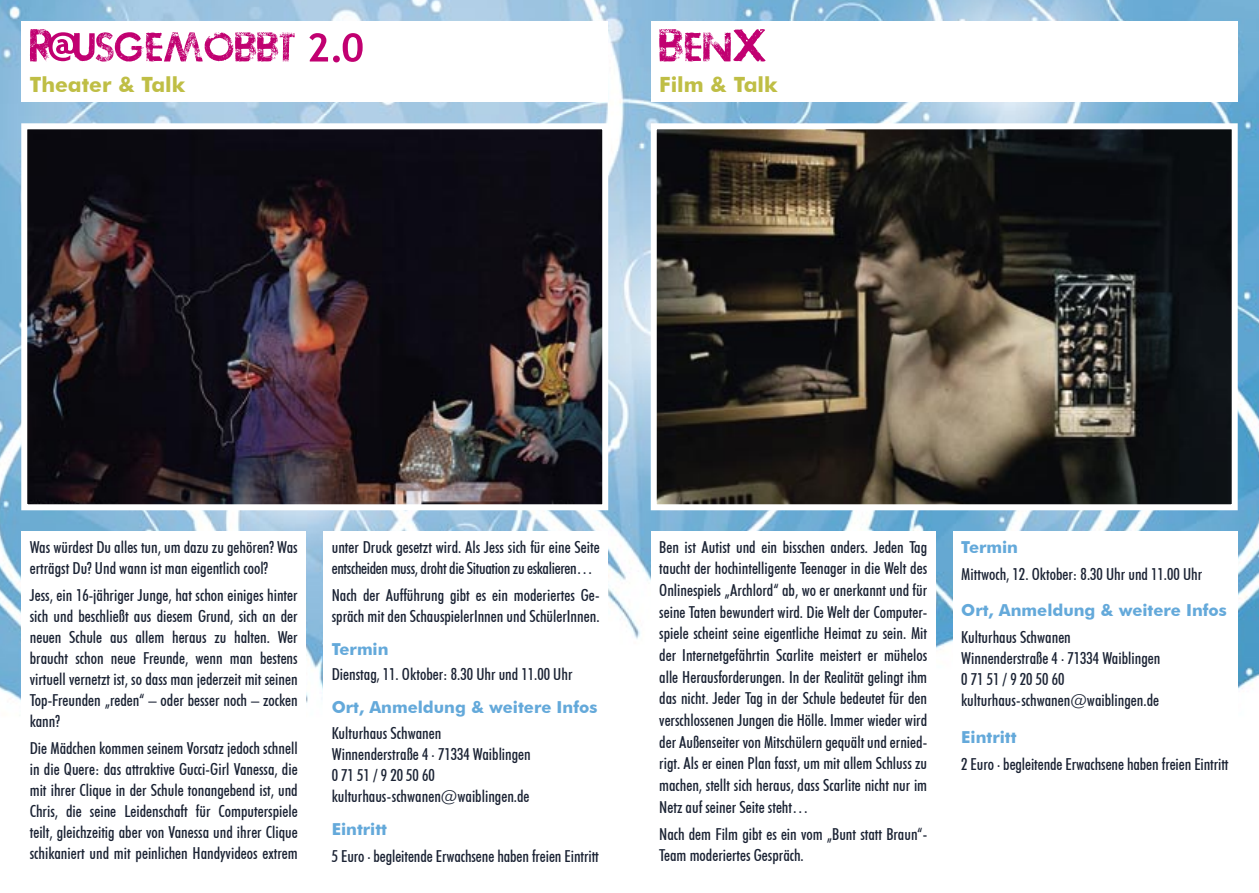
<style>
.page{position:relative;width:1259px;height:893px;background:#fff}
.page>*{position:absolute;margin:0;border:0;box-sizing:border-box;transform-origin:0 0}
.t1{font:700 21px "Futura BT";color:#bfbe45}
.t2{font:500 condensed 16.5px/21px "Futura BT";color:#1b2334}
.t3{font:500 condensed 16.5px/21px "Futura BT";letter-spacing:-.02em;color:#1b2334}
.t4{font:700 16.5px "Futura BT";color:#64a9da}
</style>
<div class="page">
<img style="left:0;top:0;width:1259px;height:703px">
<div style="left:21px;top:531px;width:285px;height:341px;background:#fff"></div>
<div style="left:323px;top:531px;width:285px;height:349px;background:#fff"></div>
<div style="left:21px;top:21px;width:587px;height:81px;background:#fff"></div>
<img style="left:28px;top:130px;width:573px;height:373px">
<div style="left:21px;top:123px;width:587px;height:387px;border:6px solid #fff"></div>
<div style="left:651px;top:531px;width:284px;height:352px;background:#fff"></div>
<div style="left:952px;top:531px;width:285px;height:349px;background:#fff"></div>
<div style="left:651px;top:21px;width:586px;height:81px;background:#fff"></div>
<img style="left:658px;top:130px;width:572px;height:373px">
<div style="left:651px;top:123px;width:586px;height:387px;border:6px solid #fff"></div>
<svg style="left:659px;top:29px;width:106px;height:33px"></svg>
<svg style="left:30px;top:29px;width:333px;height:33px"></svg>
<p class="t1" style="left:30px;top:71px;width:157px">Theater &amp; Talk</p>
<p class="t1" style="left:659px;top:71px;width:120px">Film &amp; Talk</p>
<p class="t2" style="left:30px;top:536px;width:269px">Was würdest Du alles tun, um dazu zu gehören? Was erträgst Du? Und wann ist man eigentlich cool?</p>
<p class="t2" style="left:30px;top:584px;width:269px;text-align:justify">Jess, ein 16-jähriger Junge, hat schon einiges hinter sich und beschließt aus diesem Grund, sich an der neuen Schule aus allem heraus zu halten. Wer braucht schon neue Freunde, wenn man bestens virtuell vernetzt ist, so dass man jederzeit mit seinen Top-Freunden „reden“ – oder besser noch – zocken kann?</p>
<p class="t2" style="left:30px;top:737px;width:269px;text-align:justify">Die Mädchen kommen seinem Vorsatz jedoch schnell in die Quere: das attraktive Gucci-Girl Vanessa, die mit ihrer Clique in der Schule tonangebend ist, und Chris, die seine Leidenschaft für Computerspiele teilt, gleichzeitig aber von Vanessa und ihrer Clique schikaniert und mit peinlichen Handyvideos extrem</p>
<p class="t3" style="left:332px;top:536px;width:269px">unter Druck gesetzt wird. Als Jess sich für eine Seite entscheiden muss, droht die Situation zu eskalieren…</p>
<p class="t2" style="left:332px;top:584px;width:269px">Nach der Aufführung gibt es ein moderiertes Ge&shy;spräch mit den SchauspielerInnen und SchülerInnen.</p>
<p class="t4" style="left:332px;top:639px;width:58px">Termin</p>
<p class="t2" style="left:332px;top:664px;width:242px">Dienstag, 11. Oktober: 8.30 Uhr und 11.00 Uhr</p>
<p class="t4" style="left:332px;top:697px;width:267px">Ort, Anmeldung &amp; weitere Infos</p>
<p class="t2" style="left:332px;top:722px;width:201px">Kulturhaus Schwanen<br>Winnenderstraße 4 . 71334 Waiblingen<br>0 71 51 / 9 20 50 60 kulturhaus-schwanen@waiblingen.de</p>
<p class="t4" style="left:332px;top:819px;width:57px">Eintritt</p>
<p class="t2" style="left:332px;top:845px;width:269px">5 Euro . begleitende Erwachsene haben freien Eintritt</p>
<p class="t2" style="left:659px;top:536px;width:269px;line-height:21.6px;text-align:justify">Ben ist Autist und ein bisschen anders. Jeden Tag taucht der hochintelligente Teenager in die Welt des Onlinespiels „Archlord“ ab, wo er anerkannt und für seine Taten bewundert wird. Die Welt der Computer&shy;spiele scheint seine eigentliche Heimat zu sein. Mit der Internetgefährtin Scarlite meistert er mühelos alle Herausforderungen. In der Realität gelingt ihm das nicht. Jeder Tag in der Schule bedeutet für den verschlossenen Jungen die Hölle. Immer wieder wird der Außenseiter von Mitschülern gequält und ernied&shy;rigt. Als er einen Plan fasst, um mit allem Schluss zu machen, stellt sich heraus, dass Scarlite nicht nur im Netz auf seiner Seite steht…</p>
<p class="t2" style="left:659px;top:823px;width:269px">Nach dem Film gibt es ein vom „Bunt statt Braun“-<br>Team moderiertes Gespräch.</p>
<p class="t4" style="left:961px;top:537px;width:58px">Termin</p>
<p class="t2" style="left:961px;top:563px;width:242px">Mittwoch, 12. Oktober: 8.30 Uhr und 11.00 Uhr</p>
<p class="t4" style="left:961px;top:600px;width:267px">Ort, Anmeldung &amp; weitere Infos</p>
<p class="t2" style="left:961px;top:626px;width:201px">Kulturhaus Schwanen<br>Winnenderstraße 4 . 71334 Waiblingen<br>0 71 51 / 9 20 50 60 kulturhaus-schwanen@waiblingen.de</p>
<p class="t4" style="left:961px;top:727px;width:57px">Eintritt</p>
<p class="t2" style="left:961px;top:754px;width:269px">2 Euro . begleitende Erwachsene haben freien Eintritt</p>
</div>
